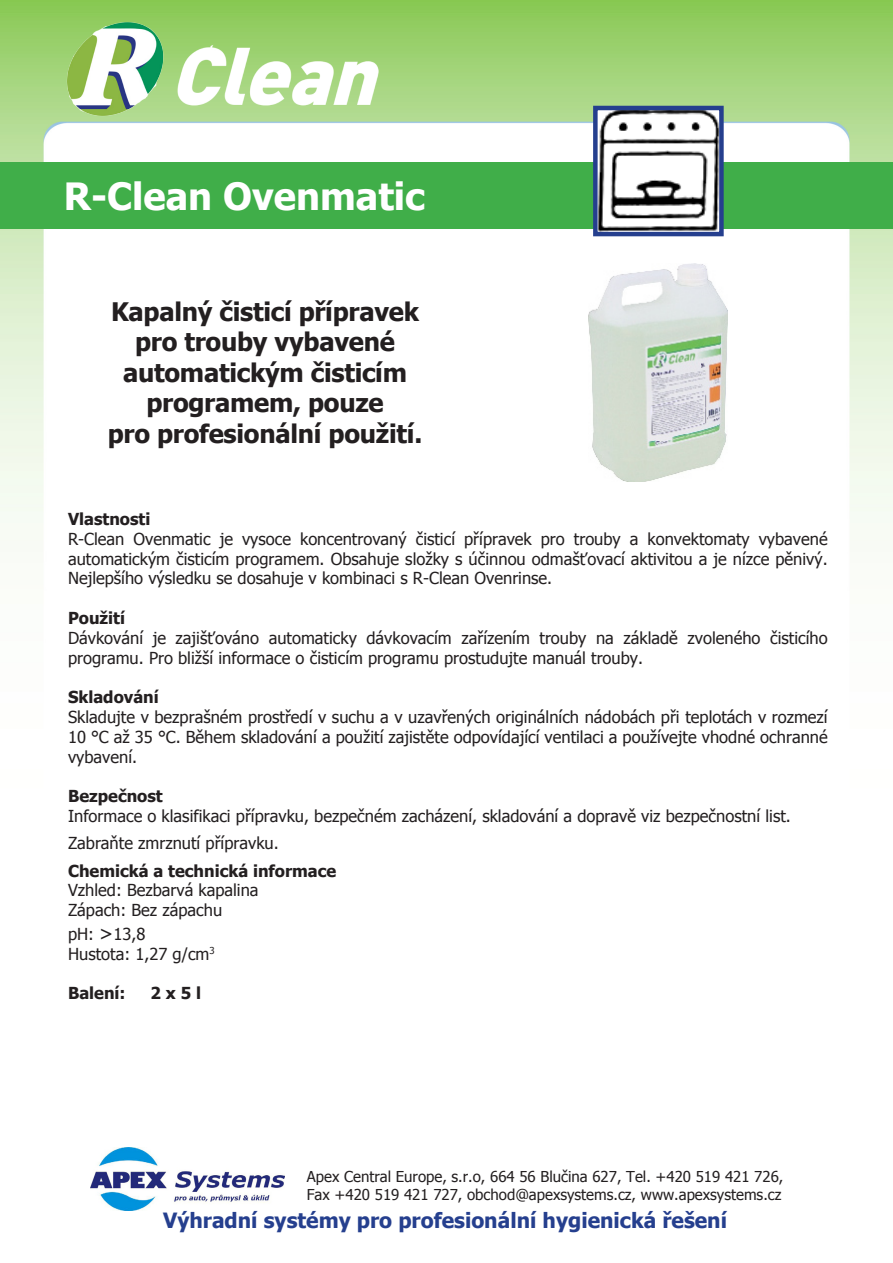
<style>
.page{position:relative;width:893px;height:1263px;background:#fff}
.page>*{position:absolute;margin:0;border:0;box-sizing:border-box;transform-origin:0 0}
.t1{font:700 37.5px "Tahoma";color:#fff}
.t2{font:700 25.5px "Tahoma";letter-spacing:-.01em;color:#231f20}
.t3{font:700 21px "Tahoma";color:#253f8e}
.t4{font:16.5px/19.8px "Tahoma";color:#231f20;text-align:justify}
.t5{font:700 16.5px "Tahoma";color:#231f20}
.t6{font:15px/18px "Tahoma";color:#231f20}
.s1{font-size:19.5px}
</style>
<div class="page">
<img style="left:0;top:0;width:893px;height:541px">
<img style="left:64px;top:21px;width:314px;height:95px">
<div style="left:0;top:163px;width:893px;height:66px;background:#40ae49"></div>
<img style="left:90px;top:1147px;width:194px;height:64px">
<svg style="left:591px;top:103px;width:135px;height:136px"></svg>
<img style="left:588px;top:263px;width:140px;height:218px">
<p class="t1" style="left:64px;top:170px;width:363px">R-Clean Ovenmatic</p>
<p class="t2" style="left:111px;top:293px;width:310px">Kapalný čisticí přípravek</p>
<p class="t2" style="left:135px;top:324px;width:261px">pro trouby vybavené</p>
<p class="t2" style="left:123px;top:355px;width:286px">automatickým čisticím</p>
<p class="t2" style="left:146px;top:385px;width:239px">programem, pouze</p>
<p class="t2" style="left:108px;top:416px;width:316px">pro profesionální použití.</p>
<p class="t5" style="left:68px;top:507px;width:84px">Vlastnosti</p>
<p class="t4" style="left:68px;top:528px;width:761px">R-Clean Ovenmatic je vysoce koncentrovaný čisticí přípravek pro trouby a konvektomaty vybavené automatickým čisticím programem. Obsahuje složky s účinnou odmašťovací aktivitou a je nízce pěnivý.<br>Nejlepšího výsledku se dosahuje v kombinaci s R-Clean Ovenrinse.</p>
<p class="t5" style="left:68px;top:606px;width:59px">Použití</p>
<p class="t4" style="left:68px;top:627px;width:761px">Dávkování je zajišťováno automaticky dávkovacím zařízením trouby na základě zvoleného čisticího programu. Pro bližší informace o čisticím programu prostudujte manuál trouby.</p>
<p class="t5" style="left:68px;top:686px;width:92px">Skladování</p>
<p class="t4" style="left:68px;top:706px;width:761px">Skladujte v bezprašném prostředí v suchu a v uzavřených originálních nádobách při teplotách v rozmezí 10 °C až 35 °C. Během skladování a použití zajistěte odpovídající ventilaci a používejte vhodné ochranné vybavení.</p>
<p class="t5" style="left:68px;top:785px;width:96px">Bezpečnost</p>
<p class="t4" style="left:68px;top:805px;width:724px">Informace o klasifikaci přípravku, bezpečném zacházení, skladování a dopravě viz bezpečnostní list.</p>
<p class="t4" style="left:68px;top:833px;width:212px">Zabraňte zmrznutí přípravku.</p>
<p class="t5" style="left:68px;top:859px;width:270px">Chemická a technická informace</p>
<p class="t4" style="left:68px;top:880px;width:192px">Vzhled: Bezbarvá kapalina</p>
<p class="t4" style="left:68px;top:900px;width:156px">Zápach: Bez zápachu</p>
<p class="t4" style="left:68px;top:923px;width:79px">pH: <span class="s1">&gt;</span>13,8</p>
<p class="t4" style="left:68px;top:943px;width:148px">Hustota: 1,27 g/cm<sup>3</sup></p>
<p class="t5" style="left:68px;top:981px;width:59px">Balení:</p>
<p class="t5" style="left:151px;top:981px;width:52px">2 x 5 l</p>
<p class="t6" style="left:307px;top:1167px;width:478px">Apex Central Europe, s.r.o, 664 56 Blučina 627, Tel. +420 519 421 726,<br>Fax +420 519 421 727, obchod@apexsystems.cz, www.apexsystems.cz</p>
<p class="t3" style="left:163px;top:1206px;width:565px">Výhradní systémy pro profesionální hygienická řešení</p>
</div>
